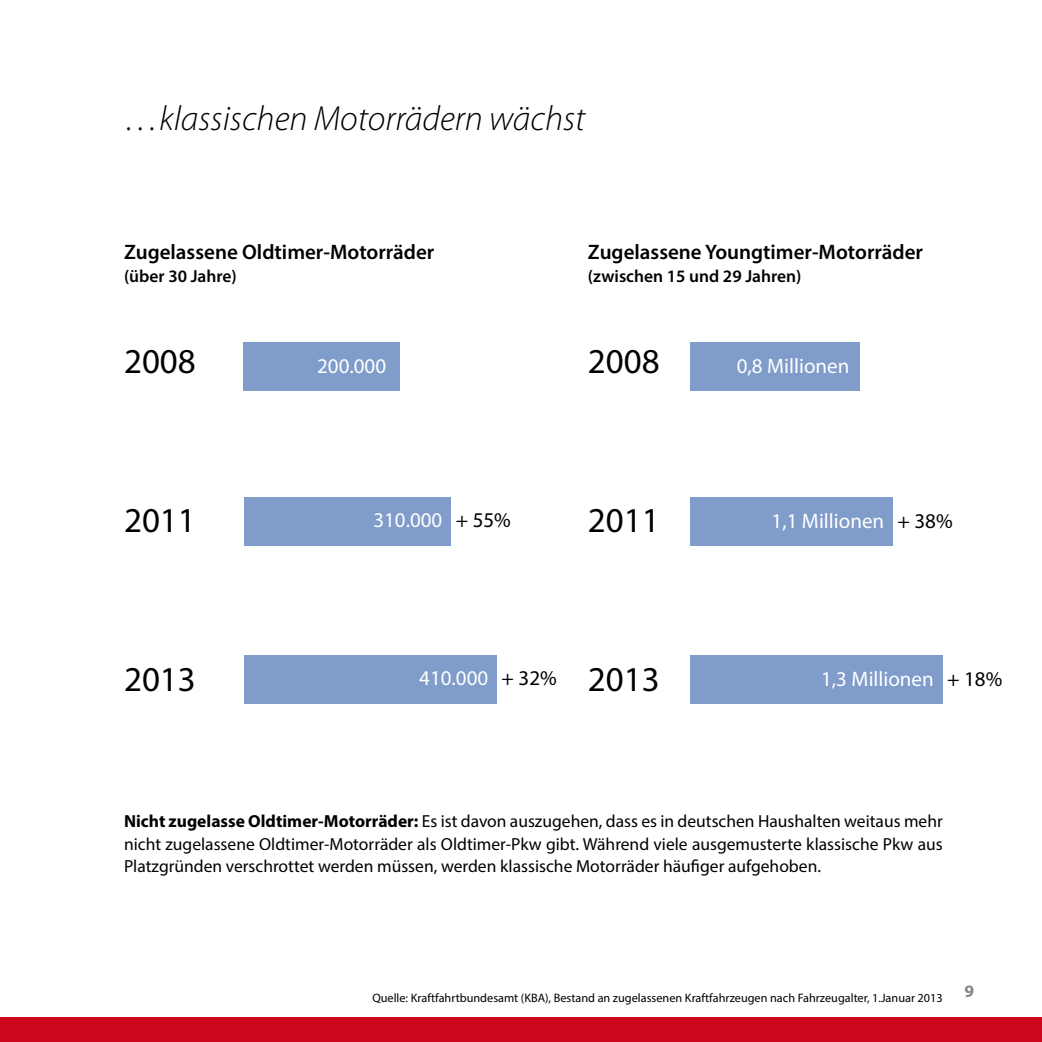
<style>
.page{position:relative;width:1042px;height:1042px;background:#fff}
.page>*{position:absolute;margin:0;border:0;box-sizing:border-box;transform-origin:0 0}
.t1{font:italic 300 35px "Myriad Pro";color:#000}
.t2{font:35px "Myriad Pro";color:#000}
.t3{font:21px "Myriad Pro";color:#fff}
.t4{font:600 21px "Myriad Pro";color:#000}
.t5{font:17.5px/22.8px "Myriad Pro";color:#000;text-align:justify}
.t6{font:600 17.5px "Myriad Pro";color:#000}
.t7{font:12.25px "Myriad Pro";color:#000}
.s1{color:#000}
.s2{font-weight:700}
</style>
<div class="page">
<div style="left:243px;top:342px;width:156px;height:49px;background:#7f9cca"></div>
<div style="left:244px;top:497px;width:206px;height:49px;background:#7f9cca"></div>
<div style="left:244px;top:655px;width:252px;height:48px;background:#7f9cca"></div>
<div style="left:690px;top:655px;width:253px;height:48px;background:#7f9cca"></div>
<div style="left:690px;top:497px;width:203px;height:49px;background:#7f9cca"></div>
<div style="left:690px;top:342px;width:169px;height:49px;background:#7f9cca"></div>
<div style="left:0;top:1017px;width:1042px;height:25px;background:#cd071e"></div>
<h1 class="t1" style="left:124px;top:98px;width:463px">…klassischen Motorrädern wächst</h1>
<p class="t4" style="left:124px;top:238px;width:312px">Zugelassene Oldtimer-Motorräder</p>
<p class="t6" style="left:124px;top:265px;width:114px">(über 30 Jahre)</p>
<p class="t4" style="left:588px;top:238px;width:336px">Zugelassene Youngtimer-Motorräder</p>
<p class="t6" style="left:588px;top:265px;width:215px">(zwischen 15 und 29 Jahren)</p>
<h1 class="t2" style="left:124px;top:339px;width:73px">2008</h1>
<h1 class="t2" style="left:588px;top:339px;width:73px">2008</h1>
<p class="t3" style="left:317px;top:353px;width:70px">200.000</p>
<p class="t3" style="left:737px;top:353px;width:114px">0,8 Millionen</p>
<h1 class="t2" style="left:124px;top:499px;width:73px">2011</h1>
<p class="t3" style="left:373px;top:507px;width:139px">310.000 <span class="s1">+ 55%</span></p>
<h1 class="t2" style="left:588px;top:499px;width:73px">2011</h1>
<p class="t3" style="left:771px;top:508px;width:183px">1,1 Millionen <span class="s1">+ 38%</span></p>
<h1 class="t2" style="left:124px;top:658px;width:73px">2013</h1>
<p class="t3" style="left:419px;top:665px;width:139px">410.000 <span class="s1">+ 32%</span></p>
<h1 class="t2" style="left:588px;top:658px;width:73px">2013</h1>
<p class="t3" style="left:821px;top:665px;width:183px">1,3 Millionen <span class="s1">+ 18%</span></p>
<p class="t5" style="left:124px;top:809px;width:820px"><span class="s2">Nicht zugelasse Oldtimer-Motorräder:</span> Es ist davon auszugehen, dass es in deutschen Haushalten weitaus mehr nicht zugelassene Oldtimer-Motorräder als Oldtimer-Pkw gibt. Während viele ausgemusterte klassische Pkw aus Platzgründen verschrottet werden müssen, werden klassische Motorräder häufiger aufgehoben.</p>
<p class="t7" style="left:372px;top:990px;width:603px">Quelle: Kraftfahrtbundesamt (KBA), Bestand an zugelassenen Kraftfahrzeugen nach Fahrzeugalter, 1.Januar 2013 <sup>9</sup></p>
</div>
